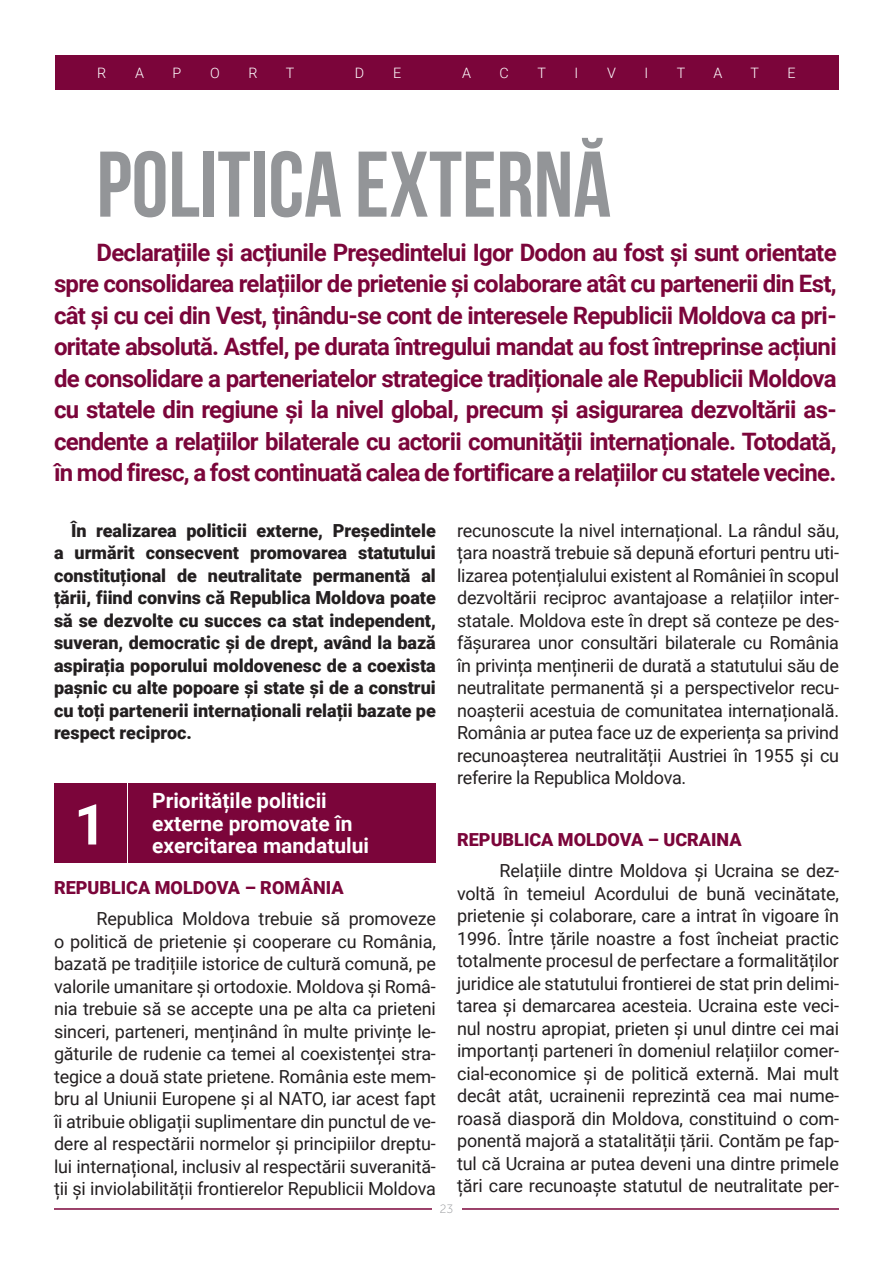
<style>
.page{position:relative;width:893px;height:1263px;background:#fff}
.page>*{position:absolute;margin:0;border:0;box-sizing:border-box;transform-origin:0 0}
.t1{font:93px "Bebas Neue";color:#939598}
.t2{font:700 56.4px "Roboto";color:#fff}
.Intro{font:700 24px/31.5px "Roboto";letter-spacing:-.03em;color:#7b053a;text-align:justify}
.t3{font:700 21px/22.8px "Roboto";color:#fff}
.BuletPoint{font:18px/22.5px "Roboto";letter-spacing:-.01em;color:#231f20;text-align:justify}
.SUBPARAGRAF{font:900 18px/22.5px "Roboto";color:#231f20;text-align:justify}
.BuletPoint-2{font:900 18px "Roboto";color:#7b053a}
.t4{font:300 14.4px "Roboto";color:#fff}
.t5{font:12px "Museo Sans Cyrl 100";color:#939598}
</style>
<div class="page">
<div style="left:55px;top:55px;width:783px;height:34px;background:#7b053a"></div>
<hr style="left:54px;top:1208px;width:785px;height:2px;background:#7b053a">
<div style="left:432px;top:1204px;width:29px;height:13px;background:#fff"></div>
<div style="left:54px;top:783px;width:73px;height:80px;background:#7b053a"></div>
<div style="left:129px;top:783px;width:307px;height:80px;background:#7b053a"></div>
<p class="t4" style="left:97px;top:62px;width:11px">R</p>
<p class="t4" style="left:135px;top:62px;width:10px">A</p>
<p class="t4" style="left:173px;top:62px;width:10px">P</p>
<p class="t4" style="left:210px;top:62px;width:11px">O</p>
<p class="t4" style="left:249px;top:62px;width:11px">R</p>
<p class="t4" style="left:286px;top:62px;width:10px">T</p>
<p class="t4" style="left:355px;top:62px;width:11px">D</p>
<p class="t4" style="left:393px;top:62px;width:10px">E</p>
<p class="t4" style="left:462px;top:62px;width:10px">A</p>
<p class="t4" style="left:500px;top:62px;width:11px">C</p>
<p class="t4" style="left:537px;top:62px;width:10px">T</p>
<p class="t4" style="left:575px;top:62px;width:5px">I</p>
<p class="t4" style="left:607px;top:62px;width:10px">V</p>
<p class="t4" style="left:645px;top:62px;width:5px">I</p>
<p class="t4" style="left:677px;top:62px;width:10px">T</p>
<p class="t4" style="left:714px;top:62px;width:10px">A</p>
<p class="t4" style="left:750px;top:62px;width:10px">T</p>
<p class="t4" style="left:788px;top:62px;width:10px">E</p>
<p class="t1" style="left:97px;top:133px;width:516px">POLITICA EXTERNĂ</p>
<p class="Intro" style="left:54px;top:236px;width:784px;text-indent:43px">Declarațiile și acțiunile Președintelui Igor Dodon au fost și sunt orientate spre consolidarea relațiilor de prietenie și colaborare atât cu partenerii din Est, cât și cu cei din Vest, ținându-se cont de interesele Republicii Moldova ca pri&shy;oritate absolută. Astfel, pe durata întregului mandat au fost întreprinse acțiuni de consolidare a parteneriatelor strategice tradiționale ale Republicii Moldova cu statele din regiune și la nivel global, precum și asigurarea dezvoltării as&shy;cendente a relațiilor bilaterale cu actorii comunității internaționale. Totodată, în mod firesc, a fost continuată calea de fortificare a relațiilor cu statele vecine.</p>
<p class="SUBPARAGRAF" style="left:54px;top:518px;width:383px;text-indent:17px">În realizarea politicii externe, Președintele a urmărit consecvent promovarea statutului constituțional de neutralitate permanentă al țării, fiind convins că Republica Moldova poate să se dezvolte cu succes ca stat independent, suveran, democratic și de drept, având la bază aspirația poporului moldovenesc de a coexista pașnic cu alte popoare și state și de a construi cu toți partenerii internaționali relații bazate pe respect reciproc.</p>
<p class="BuletPoint" style="left:457px;top:518px;width:383px">recunoscute la nivel internațional. La rândul său, țara noastră trebuie să depună eforturi pentru uti&shy;lizarea potențialului existent al României în scopul dezvoltării reciproc avantajoase a relațiilor inter&shy;statale. Moldova este în drept să conteze pe des&shy;fășurarea unor consultări bilaterale cu România în privința menținerii de durată a statutului său de neutralitate permanentă și a perspectivelor recu&shy;noașterii acestuia de comunitatea internațională.<br>România ar putea face uz de experiența sa privind recunoașterea neutralității Austriei în 1955 și cu referire la Republica Moldova.</p>
<p class="t3" style="left:152px;top:788px;width:202px">Prioritățile politicii externe promovate în</p>
<p class="t2" style="left:74px;top:785px;width:34px">1</p>
<p class="t3" style="left:152px;top:834px;width:218px">exercitarea mandatului</p>
<p class="BuletPoint-2" style="left:54px;top:875px;width:291px">REPUBLICA MOLDOVA – ROMÂNIA</p>
<p class="BuletPoint" style="left:54px;top:907px;width:383px;text-indent:43px">Republica Moldova trebuie să promoveze o politică de prietenie și cooperare cu România, bazată pe tradițiile istorice de cultură comună, pe valorile umanitare și ortodoxie. Moldova și Româ&shy;nia trebuie să se accepte una pe alta ca prieteni sinceri, parteneri, menținând în multe privințe le&shy;găturile de rudenie ca temei al coexistenței stra&shy;tegice a două state prietene. România este mem&shy;bru al Uniunii Europene și al NATO, iar acest fapt îi atribuie obligații suplimentare din punctul de ve&shy;dere al respectării normelor și principiilor dreptu&shy;lui internațional, inclusiv al respectării suveranită&shy;ții și inviolabilității frontierelor Republicii Moldova</p>
<p class="BuletPoint-2" style="left:457px;top:827px;width:286px">REPUBLICA MOLDOVA – UCRAINA</p>
<p class="BuletPoint" style="left:457px;top:859px;width:383px;text-indent:43px">Relațiile dintre Moldova și Ucraina se dez&shy;voltă în temeiul Acordului de bună vecinătate, prietenie și colaborare, care a intrat în vigoare în 1996. Între țările noastre a fost încheiat practic totalmente procesul de perfectare a formalităților juridice ale statutului frontierei de stat prin delimi&shy;tarea și demarcarea acesteia. Ucraina este veci&shy;nul nostru apropiat, prieten și unul dintre cei mai importanți parteneri în domeniul relațiilor comer&shy;cial-economice și de politică externă. Mai mult decât atât, ucrainenii reprezintă cea mai nume&shy;roasă diasporă din Moldova, constituind o com&shy;ponentă majoră a statalității țării. Contăm pe fap&shy;tul că Ucraina ar putea deveni una dintre primele țări care recunoaște statutul de neutralitate per-</p>
<p class="t5" style="left:440px;top:1202px;width:15px">23</p>
</div>
